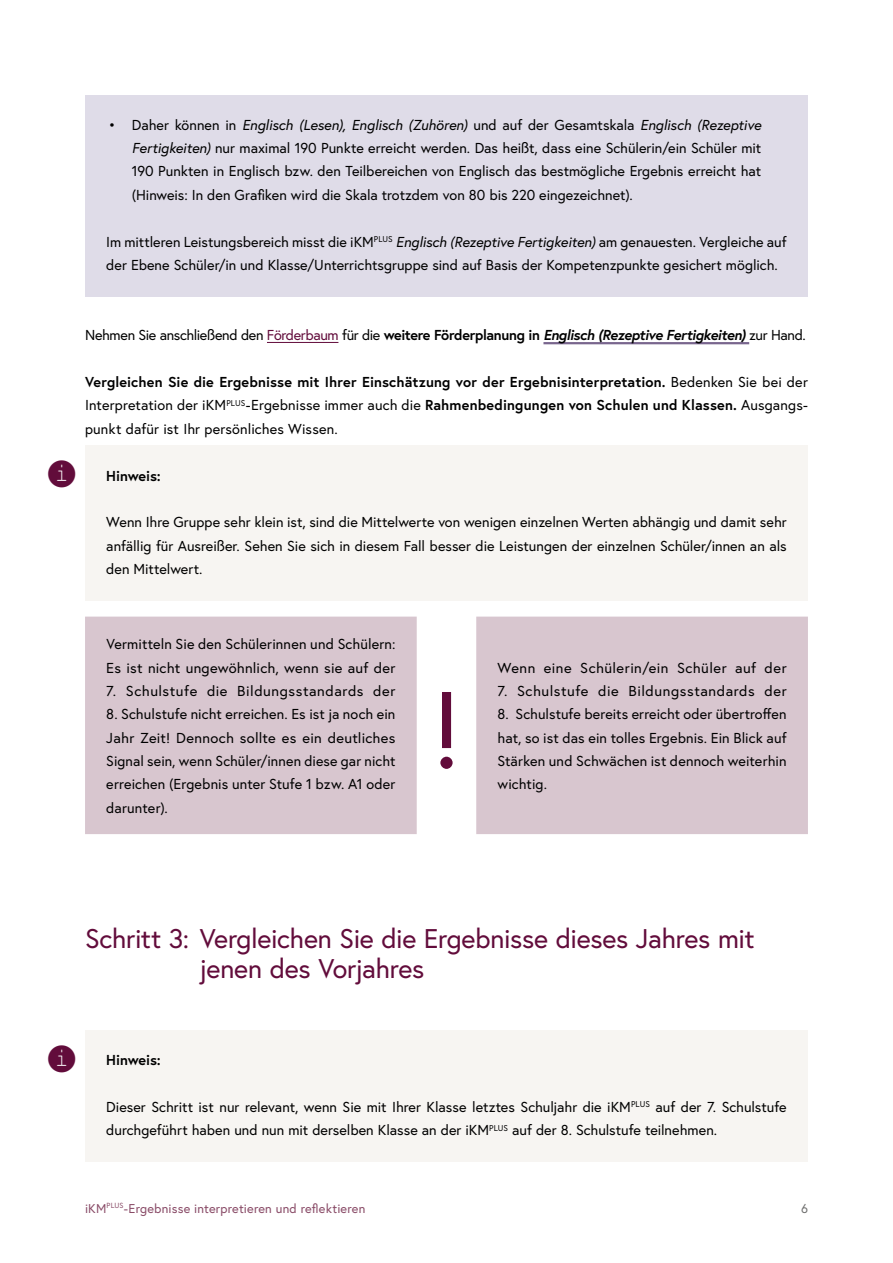
<style>
.page{position:relative;width:893px;height:1263px;background:#fff}
.page>*{position:absolute;margin:0;border:0;box-sizing:border-box;transform-origin:0 0}
.p_Abstand_danach{font:108px "Europa Austria";color:#620c3b}
.t1{font:27px/29.7px "Europa Austria";letter-spacing:-.015em;color:#620c3b}
.p_Abstand_danach-2{font:14.4px/23.4px "Europa Austria";letter-spacing:.015em;color:#000;text-align:justify}
.Infobox_p_Infobox_Hinweise{font:14.4px/23.4px "Europa Austria";color:#000;text-align:justify}
.Infobox_ul_Liste_Infobox_Hinweise_Englis{font:14.4px/23.4px "Europa Austria";letter-spacing:-.005em;color:#000;text-align:justify}
.p_Abstand_danach-3{font:700 14.4px/23.4px "Europa Austria";letter-spacing:.01em;color:#000;text-align:justify}
.Infobox_p_Infobox_Hinweise_Englisch{font:14.4px/23.4px "Europa Austria";color:#000}
.p_Abstand_danach-4{font:14.4px "Europa Austria";letter-spacing:-.025em;color:#000}
.p_Abstand_danach-5{font:14.4px "Europa Austria";letter-spacing:.04em;color:#000}
.Infobox_p_Infobox_Hinweise-2{font:700 14.4px "Europa Austria";letter-spacing:-.005em;color:#000}
.t2{font:12.75px "Europa Austria";letter-spacing:.015em;color:#894b67}
.t3{font:12.75px "Europa Austria";color:#6f6f6e}
.s1{font-style:italic}
.s2{color:#620c3b}
.s3{font-weight:700}
.s4{font-weight:700;font-style:italic}
.s5{font-weight:400}
</style>
<div class="page">
<div style="left:85px;top:95px;width:723px;height:131px;background:#dfdce8"></div>
<div style="left:85px;top:212px;width:723px;height:85px;background:#dfdce8"></div>
<hr style="left:267px;top:342px;width:71px;height:1px;background:#620c3b">
<hr style="left:543px;top:342px;width:206px;height:2px;background:#79668e">
<div style="left:85px;top:446px;width:723px;height:61px;background:#f7f5f2"></div>
<div style="left:85px;top:493px;width:723px;height:108px;background:#f7f5f2"></div>
<div style="left:85px;top:1030px;width:723px;height:62px;background:#f7f5f2"></div>
<div style="left:85px;top:1077px;width:723px;height:85px;background:#f7f5f2"></div>
<svg style="left:85px;top:617px;width:723px;height:217px;background:#dbcad2"></svg>
<p class="Infobox_ul_Liste_Infobox_Hinweise_Englis" style="left:132px;top:113px;width:631px;text-indent:-23px">• Daher können in <span class="s1">Englisch (Lesen), Englisch (Zuhören)</span> und auf der Gesamtskala <span class="s1">Englisch (Rezeptive Fertigkeiten)</span> nur maximal 190 Punkte erreicht werden. Das heißt, dass eine Schülerin/ein Schüler mit 190 Punkten in Englisch bzw. den Teilbereichen von Englisch das bestmögliche Ergebnis erreicht hat (Hinweis: In den Grafiken wird die Skala trotzdem von 80 bis 220 eingezeichnet).</p>
<p class="Infobox_p_Infobox_Hinweise_Englisch" style="left:106px;top:230px;width:682px">Im mittleren Leistungsbereich misst die iKM<sup>PLUS</sup> <span class="s1">Englisch (Rezeptive Fertigkeiten)</span> am genauesten. Vergleiche auf der Ebene Schüler/in und Klasse/Unterrichtsgruppe sind auf Basis der Kompetenzpunkte gesichert möglich.</p>
<p class="p_Abstand_danach-4" style="left:85px;top:326px;width:722px">Nehmen Sie anschließend den <span class="s2">Förderbaum</span> für die <span class="s3">weitere Förderplanung in</span> <span class="s4">Englisch (Rezeptive Fertigkeiten)</span> zur Hand.</p>
<p class="p_Abstand_danach-3" style="left:85px;top:370px;width:724px">Vergleichen Sie die Ergebnisse mit Ihrer Einschätzung vor der Ergebnisinterpretation. <span class="s5">Bedenken Sie bei der Interpretation der iKM</span><sup>PLUS</sup><span class="s5">-Ergebnisse immer auch die</span> Rahmenbedingungen von Schulen und Klassen. <span class="s5">Ausgangs&shy;punkt dafür ist Ihr persönliches Wissen.</span></p>
<p class="Infobox_p_Infobox_Hinweise-2" style="left:106px;top:466px;width:56px">Hinweis:</p>
<p class="Infobox_p_Infobox_Hinweise" style="left:106px;top:510px;width:682px">Wenn Ihre Gruppe sehr klein ist, sind die Mittelwerte von wenigen einzelnen Werten abhängig und damit sehr anfällig für Ausreißer. Sehen Sie sich in diesem Fall besser die Leistungen der einzelnen Schüler/innen an als den Mittelwert.</p>
<p class="p_Abstand_danach-2" style="left:106px;top:632px;width:291px">Vermitteln Sie den Schülerinnen und Schülern:<br>Es ist nicht ungewöhnlich, wenn sie auf der</p>
<p class="p_Abstand_danach-5" style="left:106px;top:682px;width:291px">7. Schulstufe die Bildungsstandards der</p>
<p class="p_Abstand_danach-2" style="left:106px;top:702px;width:291px">8. Schulstufe nicht erreichen. Es ist ja noch ein Jahr Zeit! Dennoch sollte es ein deutliches Signal sein, wenn Schüler/innen diese gar nicht erreichen (Ergebnis unter Stufe 1 bzw. A1 oder darunter).</p>
<p class="p_Abstand_danach" style="left:431px;top:660px;width:31px">!</p>
<p class="p_Abstand_danach-2" style="left:497px;top:655px;width:291px">Wenn eine Schülerin/ein Schüler auf der</p>
<p class="p_Abstand_danach-5" style="left:497px;top:682px;width:291px">7. Schulstufe die Bildungsstandards der</p>
<p class="p_Abstand_danach-2" style="left:497px;top:702px;width:291px">8. Schulstufe bereits erreicht oder übertroffen hat, so ist das ein tolles Ergebnis. Ein Blick auf Stärken und Schwächen ist dennoch weiterhin wichtig.</p>
<h1 class="t1" style="left:200px;top:923px;width:556px;text-indent:-115px">Schritt 3: Vergleichen Sie die Ergebnisse dieses Jahres mit jenen des Vorjahres</h1>
<p class="Infobox_p_Infobox_Hinweise-2" style="left:106px;top:1050px;width:56px">Hinweis:</p>
<p class="Infobox_p_Infobox_Hinweise" style="left:106px;top:1095px;width:682px">Dieser Schritt ist nur relevant, wenn Sie mit Ihrer Klasse letztes Schuljahr die iKM<sup>PLUS</sup> auf der 7. Schulstufe durchgeführt haben und nun mit derselben Klasse an der iKM<sup>PLUS</sup> auf der 8. Schulstufe teilnehmen.</p>
<p class="t2" style="left:85px;top:1200px;width:282px">iKM<sup>PLUS</sup>-Ergebnisse interpretieren und reflektieren</p>
<p class="t3" style="left:801px;top:1200px;width:8px">6</p>
</div>
